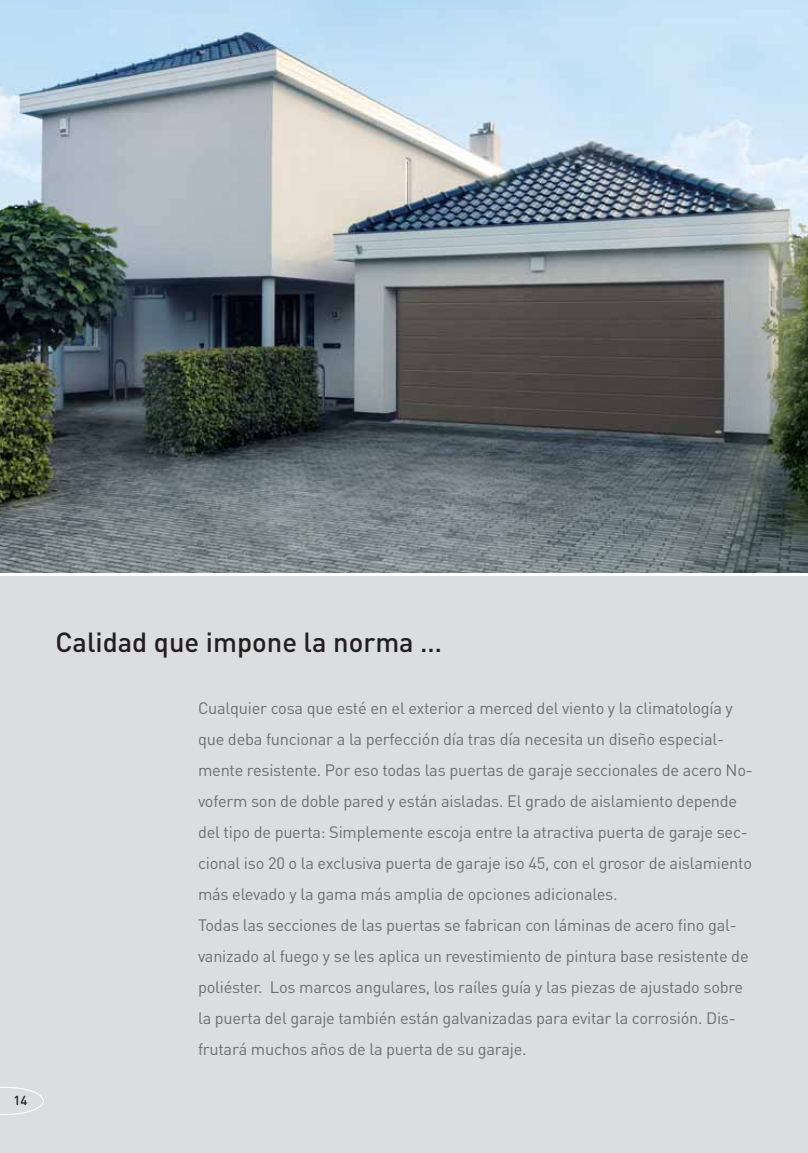
<style>
.page{position:relative;width:808px;height:1153px;background:#fff}
.page>*{position:absolute;margin:0;border:0;box-sizing:border-box;transform-origin:0 0}
.t1{font:500 27.3px "DIN";color:#231f20}
.t2{font:16.35px/30.9px "DIN";letter-spacing:-.015em;color:#6d6e70}
.t3{font:500 12.9px "DIN";color:#231f20}
</style>
<div class="page">
<div style="left:0;top:576px;width:808px;height:576px;background:#dcddde"></div>
<img style="left:0;top:0;width:808px;height:572px">
<svg style="left:0;top:1087px;width:44px;height:28px"></svg>
<p class="t3" style="left:14px;top:1095px;width:15px">14</p>
<h1 class="t1" style="left:55px;top:632px;width:388px">Calidad que impone la norma …</h1>
<p class="t2" style="left:198px;top:694px;width:556px">Cualquier cosa que esté en el exterior a merced del viento y la climatología y que deba funcionar a la perfección día tras día necesita un diseño especial&shy;mente resistente. Por eso todas las puertas de garaje seccionales de acero No&shy;voferm son de doble pared y están aisladas. El grado de aislamiento depende del tipo de puerta: Simplemente escoja entre la atractiva puerta de garaje sec&shy;cional iso 20 o la exclusiva puerta de garaje iso 45, con el grosor de aislamiento más elevado y la gama más amplia de opciones adicionales.<br>Todas las secciones de las puertas se fabrican con láminas de acero -no gal&shy;vanizado al fuego y se les aplica un revestimiento de pintura base resistente de poliéster. Los marcos angulares, los raíles guía y las piezas de ajustado sobre la puerta del garaje también están galvanizadas para evitar la corrosión. Dis&shy;frutará muchos años de la puerta de su garaje.</p>
</div>
